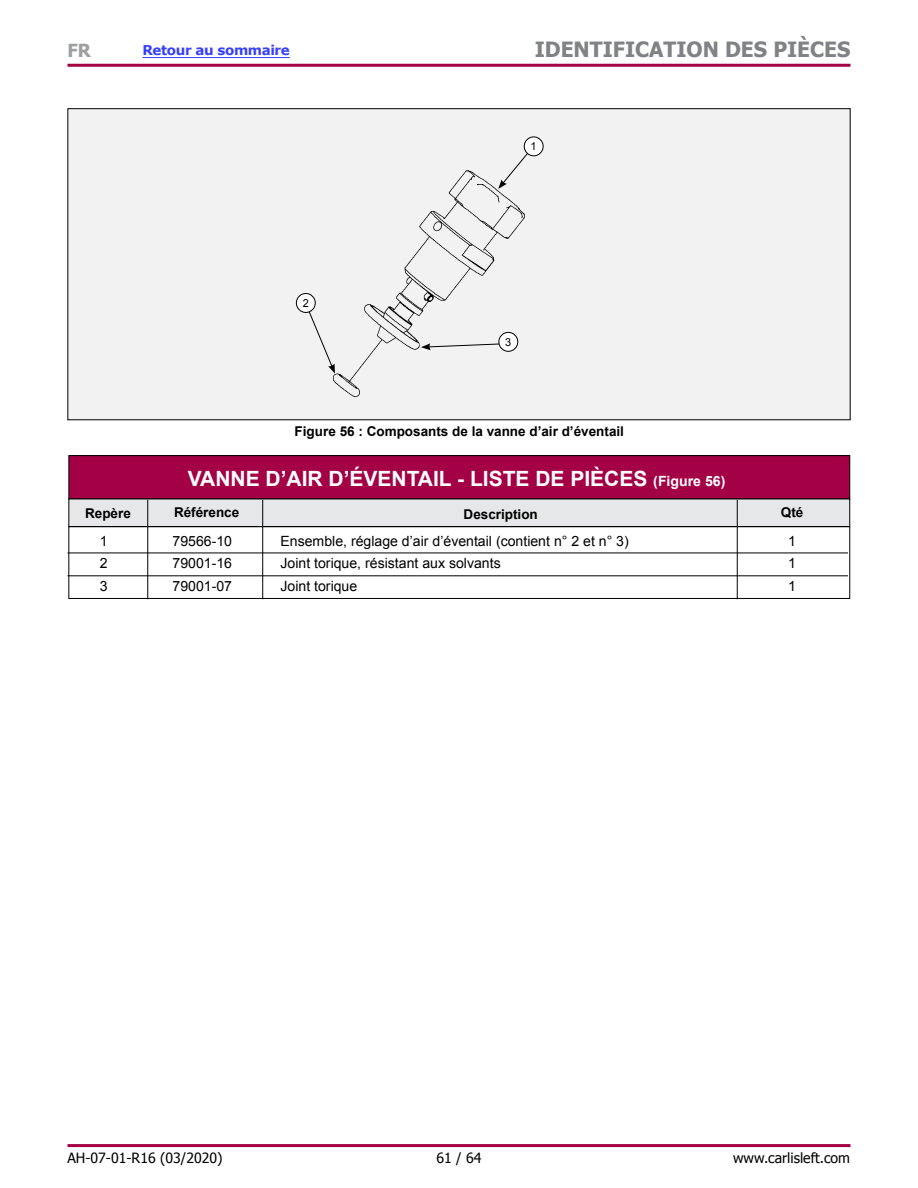
<style>
.page{position:relative;width:918px;height:1188px;background:#fff}
.page>*{position:absolute;margin:0;border:0;box-sizing:border-box;transform-origin:0 0}
.t1{font:700 21px "Arial";color:#fff}
.t2{font:700 21px "Tahoma";color:#808285}
.t3{font:700 18px "Tahoma";color:#9d9fa2}
.t4{font:14.1px "Arial";color:#000}
.t5{font:14.1px "Tahoma";color:#000}
.t6{font:700 13.5px "Arial";color:#000}
.t7{font:700 13.5px "Verdana";letter-spacing:-.03em;color:#363ffb}
.t8{font:10.95px "Arial";color:#000}
.s1{font-size:14.1px}
</style>
<div class="page">
<div style="left:68px;top:109px;width:782px;height:311px;background:#f2f2f2"></div>
<img style="left:255px;top:58px;width:392px;height:339px">
<div style="left:69px;top:456px;width:781px;height:43px;background:#a30046"></div>
<div style="left:68px;top:455px;width:782px;height:44px;border:1px solid #000"></div>
<div style="left:69px;top:499px;width:781px;height:28px;background:#e6e7e8"></div>
<div style="left:68px;top:526px;width:782px;height:73px;border:1px solid #000"></div>
<hr style="left:262px;top:500px;width:1px;height:99px;background:#000">
<hr style="left:737px;top:500px;width:1px;height:99px;background:#000">
<hr style="left:147px;top:500px;width:1px;height:99px;background:#000">
<hr style="left:68px;top:553px;width:780px;height:1px;background:#000">
<hr style="left:68px;top:575px;width:780px;height:1px;background:#000">
<svg style="left:498px;top:147px;width:35px;height:42px"></svg>
<div style="left:524px;top:137px;width:19px;height:19px;background:#fff;border-radius:50%"></div>
<div style="left:524px;top:137px;width:19px;height:19px;border:1px solid #000;border-radius:50%"></div>
<svg style="left:421px;top:343px;width:82px;height:7px"></svg>
<div style="left:499px;top:332px;width:19px;height:19px;background:#fff;border-radius:50%"></div>
<div style="left:499px;top:332px;width:19px;height:20px;border:1px solid #000;border-radius:50%"></div>
<svg style="left:306px;top:305px;width:29px;height:69px"></svg>
<div style="left:296px;top:294px;width:19px;height:18px;background:#fff;border-radius:50%"></div>
<div style="left:296px;top:293px;width:20px;height:20px;border:1px solid #000;border-radius:50%"></div>
<hr style="left:142px;top:57px;width:148px;height:1px;background:#363ffb">
<hr style="left:68px;top:64px;width:782px;height:3px;background:#a30046">
<hr style="left:68px;top:1144px;width:782px;height:3px;background:#a30046">
<p class="t3" style="left:68px;top:37px;width:25px">FR</p>
<h1 class="t2" style="left:535px;top:35px;width:317px">IDENTIFICATION DES PIÈCES</h1>
<p class="t7" style="left:142px;top:41px;width:149px">Retour au sommaire</p>
<p class="t8" style="left:303px;top:296px;width:8px">2</p>
<p class="t8" style="left:531px;top:139px;width:8px">1</p>
<p class="t8" style="left:505px;top:335px;width:8px">3</p>
<p class="t6" style="left:295px;top:422px;width:331px">Figure 56 : Composants de la vanne d’air d’éventail</p>
<h1 class="t1" style="left:188px;top:464px;width:539px">VANNE D’AIR D’ÉVENTAIL - LISTE DE PIÈCES <span class="s1">(Figure 56)</span></h1>
<p class="t6" style="left:85px;top:504px;width:47px">Repère</p>
<p class="t6" style="left:174px;top:504px;width:67px">Référence</p>
<p class="t6" style="left:464px;top:505px;width:76px">Description</p>
<p class="t6" style="left:781px;top:504px;width:24px">Qté</p>
<p class="t4" style="left:100px;top:532px;width:9px">1</p>
<p class="t4" style="left:173px;top:532px;width:61px">79566-10</p>
<p class="t4" style="left:281px;top:532px;width:350px">Ensemble, réglage d’air d’éventail (contient n° 2 et n° 3)</p>
<p class="t4" style="left:788px;top:532px;width:9px">1</p>
<p class="t4" style="left:100px;top:554px;width:9px">2</p>
<p class="t4" style="left:173px;top:554px;width:61px">79001-16</p>
<p class="t4" style="left:281px;top:554px;width:222px">Joint torique, résistant aux solvants</p>
<p class="t4" style="left:788px;top:554px;width:9px">1</p>
<p class="t4" style="left:100px;top:577px;width:9px">3</p>
<p class="t4" style="left:173px;top:577px;width:61px">79001-07</p>
<p class="t4" style="left:281px;top:577px;width:78px">Joint torique</p>
<p class="t4" style="left:788px;top:577px;width:9px">1</p>
<p class="t5" style="left:68px;top:1149px;width:157px">AH-07-01-R16 (03/2020)</p>
<p class="t5" style="left:436px;top:1149px;width:46px">61 / 64</p>
<p class="t5" style="left:733px;top:1149px;width:119px">www.carlisleft.com</p>
</div>
